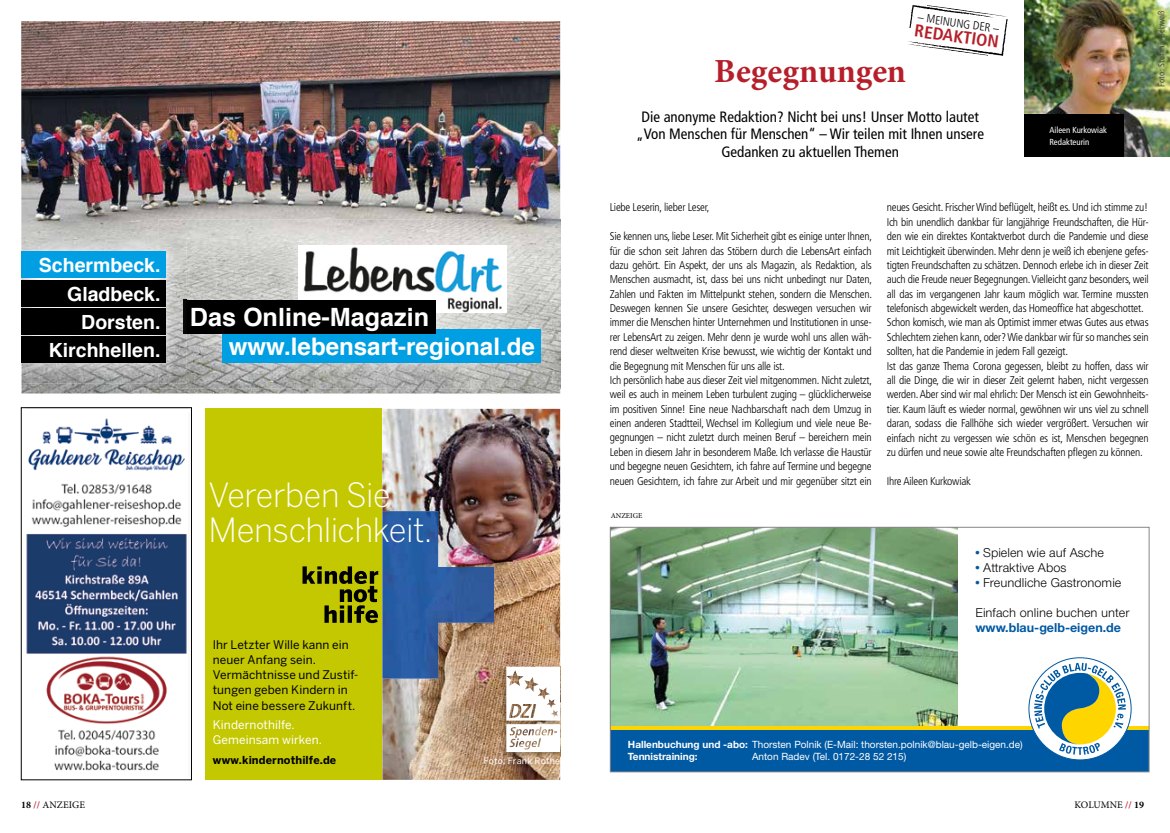
<style>
.page{position:relative;width:1170px;height:833px;background:#fff}
.page>*{position:absolute;margin:0;border:0;box-sizing:border-box;transform-origin:0 0}
.t1{font:700 33.75px "Minion Pro";color:#b61f29}
.t2{font:300 33px/34.6px "Benton Sans";letter-spacing:-.015em;color:#fff}
.t3{font:700 25.12px "Helvetica";color:#fff}
.t4{font:700 24.12px "Helvetica";color:#fff}
.t5{font:700 19.5px/28.2px "Helvetica";color:#fff;text-align:right}
.t6{font:700 condensed 17.38px "Frutiger";color:#b61f29}
.t7{font:condensed 15px/17.5px "Frutiger";color:#000;text-align:center}
.t8{font:300 12.5px "Neue Helvetica BQ";color:#000}
.t9{font:700 12.5px "Helvetica Neue East A";color:#0059a3}
.t10{font:11.75px/15.1px "Benton Sans";letter-spacing:.005em;color:#000}
.t11{font:11.75px/15.1px "Benton Sans";letter-spacing:.005em;color:#fff}
.t12{font:300 condensed 11.75px "Frutiger";color:#000}
.t13{font:300 condensed 11.25px/14.4px "Frutiger";letter-spacing:-.02em;color:#000}
.t14{font:700 10.88px "Benton Sans";letter-spacing:.01em;color:#000}
.t15{font:10px/12.5px "Helvetica Neue East A";color:#fff}
.t16{font:10px "Minion Pro";letter-spacing:.01em;color:#000}
.t17{font:condensed 8.75px/11.2px "Frutiger";color:#fff}
.t18{font:condensed 8.75px "Frutiger";letter-spacing:.015em;color:#4a4a49}
.t19{font:8.75px "Benton Sans";letter-spacing:.035em;color:#fff}
.t20{font:7.5px "Minion Pro";color:#000}
.s1{color:#009fe3}
.s2{color:#000}
.s3{font-weight:700}
.s4{font-weight:700;color:#b61f29}
.s5{font-weight:700;color:#0059a3}
</style>
<div class="page">
<img style="left:1024px;top:0;width:145px;height:157px">
<div style="left:1024px;top:114px;width:99px;height:43px;background:#000"></div>
<svg style="left:908px;top:5px;width:100px;height:51px"></svg>
<img style="left:26px;top:418px;width:161px;height:353px">
<div style="left:21px;top:407px;width:171px;height:373px;border:1px solid #000"></div>
<div style="left:610px;top:729px;width:538px;height:43px;background:#0059a3"></div>
<img style="left:612px;top:529px;width:345px;height:197px">
<hr style="left:610px;top:726px;width:538px;height:3px;background:#ffd500">
<svg style="left:1028px;top:658px;width:102px;height:102px"></svg>
<svg style="left:1034px;top:663px;width:91px;height:92px"></svg>
<div style="left:610px;top:527px;width:539px;height:245px;border:1px solid #878787"></div>
<img style="left:21px;top:21px;width:539px;height:372px">
<img style="left:158px;top:220px;width:402px;height:168px">
<img style="left:299px;top:245px;width:207px;height:67px">
<div style="left:223px;top:329px;width:318px;height:34px;background:#009fe3"></div>
<div style="left:184px;top:300px;width:251px;height:33px;background:#000"></div>
<img style="left:21px;top:231px;width:166px;height:153px">
<div style="left:22px;top:252px;width:144px;height:26px;background:#009fe3"></div>
<div style="left:22px;top:280px;width:144px;height:26px;background:#000"></div>
<div style="left:22px;top:308px;width:144px;height:26px;background:#000"></div>
<div style="left:22px;top:337px;width:144px;height:26px;background:#000"></div>
<img style="left:382px;top:409px;width:178px;height:371px">
<div style="left:206px;top:409px;width:176px;height:371px;background:#c4c800"></div>
<img style="left:382px;top:511px;width:112px;height:167px">
<svg style="left:302px;top:566px;width:76px;height:57px"></svg>
<img style="left:502px;top:666px;width:58px;height:90px">
<svg style="left:506px;top:666px;width:54px;height:86px"></svg>
<h3 class="t5" style="left:39px;top:251px;width:128px">Schermbeck.<span class="s1">.<br></span>Gladbeck.<span class="s2">.<br></span>Dorsten.<span class="s2">.<br></span>Kirchhellen.<span class="s2">.</span></h3>
<h3 class="t3" style="left:190px;top:297px;width:241px">Das Online-Magazin</h3>
<h3 class="t4" style="left:229px;top:327px;width:307px">www.lebensart-regional.de</h3>
<p class="t16" style="left:21px;top:798px;width:65px"><span class="s3">18</span> <span class="s4">//</span> ANZEIGE</p>
<h2 class="t2" style="left:209px;top:477px;width:225px">Vererben Sie<br>Menschlichkeit.</h2>
<p class="t10" style="left:213px;top:637px;width:147px">Ihr Letzter Wille kann ein neuer Anfang sein.<br>Vermächtnisse und Zustif&shy;tungen geben Kindern in<br>Not eine bessere Zukunft.</p>
<p class="t11" style="left:213px;top:716px;width:111px">Kindernothilfe.<br>Gemeinsam wirken.</p>
<p class="t14" style="left:213px;top:754px;width:125px">www.kindernothilfe.de</p>
<p class="t19" style="left:483px;top:756px;width:78px">Foto: Frank Rothe</p>
<p class="t12" style="left:918px;top:11px;width:83px;rotate:8deg">– MEINUNG DER –</p>
<h3 class="t6" style="left:916px;top:20px;width:86px;rotate:8deg">REDAKTION</h3>
<h1 class="t1" style="left:714px;top:51px;width:193px">Begegnungen</h1>
<h3 class="t7" style="left:636px;top:108px;width:349px">Die anonyme Redaktion? Nicht bei uns! Unser Motto lautet „Von Menschen für Menschen“ – Wir teilen mit Ihnen unsere<br>Gedanken zu aktuellen Themen</h3>
<p class="t17" style="left:1049px;top:125px;width:59px">Aileen Kurkowiak<br>Redakteurin</p>
<p class="t18" style="left:1156px;top:87px;width:78px;rotate:-90deg">Foto: Stefanie Schwaß</p>
<p class="t13" style="left:609px;top:200px;width:101px">Liebe Leserin, lieber Leser,</p>
<p class="t13" style="left:609px;top:229px;width:264px">Sie kennen uns, liebe Leser. Mit Sicherheit gibt es einige unter Ihnen, für die schon seit Jahren das Stöbern durch die LebensArt einfach dazu gehört. Ein Aspekt, der uns als Magazin, als Redaktion, als Menschen ausmacht, ist, dass bei uns nicht unbedingt nur Daten, Zahlen und Fakten im Mittelpunkt stehen, sondern die Menschen.<br>Deswegen kennen Sie unsere Gesichter, deswegen versuchen wir immer die Menschen hinter Unternehmen und Institutionen in unse&shy;rer LebensArt zu zeigen. Mehr denn je wurde wohl uns allen wäh&shy;rend dieser weltweiten Krise bewusst, wie wichtig der Kontakt und die Begegnung mit Menschen für uns alle ist.<br>Ich persönlich habe aus dieser Zeit viel mitgenommen. Nicht zuletzt, weil es auch in meinem Leben turbulent zuging – glücklicherweise im positiven Sinne! Eine neue Nachbarschaft nach dem Umzug in einen anderen Stadtteil, Wechsel im Kollegium und viele neue Be&shy;gegnungen – nicht zuletzt durch meinen Beruf – bereichern mein Leben in diesem Jahr in besonderem Maße. Ich verlasse die Haustür und begegne neuen Gesichtern, ich fahre auf Termine und begegne neuen Gesichtern, ich fahre zur Arbeit und mir gegenüber sitzt ein</p>
<p class="t20" style="left:610px;top:510px;width:33px">ANZEIGE</p>
<p class="t13" style="left:886px;top:200px;width:263px">neues Gesicht. Frischer Wind beflügelt, heißt es. Und ich stimme zu!<br>Ich bin unendlich dankbar für langjährige Freundschaften, die Hür&shy;den wie ein direktes Kontaktverbot durch die Pandemie und diese mit Leichtigkeit überwinden. Mehr denn je weiß ich ebenjene gefes&shy;tigten Freundschaften zu schätzen. Dennoch erlebe ich in dieser Zeit auch die Freude neuer Begegnungen. Vielleicht ganz besonders, weil all das im vergangenen Jahr kaum möglich war. Termine mussten telefonisch abgewickelt werden, das Homeoffice hat abgeschottet.<br>Schon komisch, wie man als Optimist immer etwas Gutes aus etwas Schlechtem ziehen kann, oder? Wie dankbar wir für so manches sein sollten, hat die Pandemie in jedem Fall gezeigt.<br>Ist das ganze Thema Corona gegessen, bleibt zu hoffen, dass wir all die Dinge, die wir in dieser Zeit gelernt haben, nicht vergessen werden. Aber sind wir mal ehrlich: Der Mensch ist ein Gewohnheits&shy;tier. Kaum läuft es wieder normal, gewöhnen wir uns viel zu schnell daran, sodass die Fallhöhe sich wieder vergrößert. Versuchen wir einfach nicht zu vergessen wie schön es ist, Menschen begegnen zu dürfen und neue sowie alte Freundschaften pflegen zu können.</p>
<p class="t13" style="left:886px;top:474px;width:86px">Ihre Aileen Kurkowiak</p>
<p class="t8" style="left:975px;top:545px;width:130px"><span class="s5">•</span> Spielen wie auf Asche</p>
<p class="t8" style="left:975px;top:560px;width:92px"><span class="s5">•</span> Attraktive Abos</p>
<p class="t8" style="left:975px;top:575px;width:147px"><span class="s5">•</span> Freundliche Gastronomie</p>
<p class="t8" style="left:975px;top:605px;width:156px">Einfach online buchen unter</p>
<p class="t9" style="left:975px;top:620px;width:147px">www.blau-gelb-eigen.de</p>
<p class="t15" style="left:628px;top:738px;width:396px"><span class="s3">Hallenbuchung und -abo:</span> Thorsten Polnik (E-Mail: thorsten.polnik@blau-gelb-eigen.de)<br><span class="s3">Tennistraining:</span></p>
<p class="t15" style="left:752px;top:750px;width:156px">Anton Radev (Tel. 0172-28 52 215)</p>
<p class="t16" style="left:1074px;top:798px;width:71px">KOLUMNE <span class="s4">//</span> <span class="s3">19</span></p>
</div>
